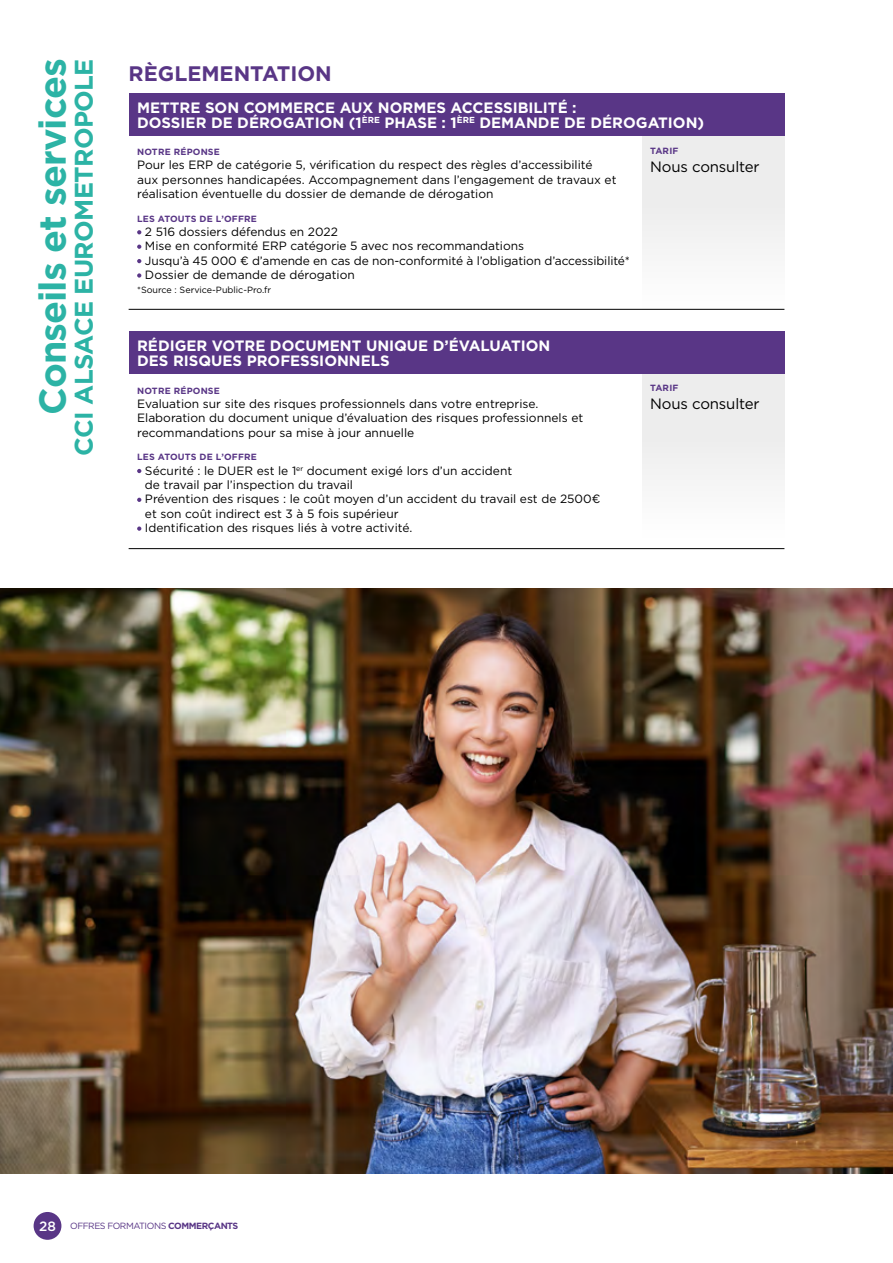
<style>
.page{position:relative;width:893px;height:1263px;background:#fff}
.page>*{position:absolute;margin:0;border:0;box-sizing:border-box;transform-origin:0 0}
.t1{font:700 37.5px "Gotham";letter-spacing:-.025em;color:#2cb3a5}
.t2{font:700 25.5px "Gotham";letter-spacing:-.025em;color:#2cb3a5}
.t3{font:700 21px "Gotham";color:#593686}
.t4{font:700 15px/15px "Gotham";color:#fff}
.t5{font:15px "Gotham";letter-spacing:-.01em;color:#000}
.t6{font:12px/14.4px "Gotham";color:#000}
.t7{font:700 9px "Gotham";letter-spacing:.02em;color:#593686}
.t8{font:9px "Gotham";letter-spacing:-.05em;color:#593686}
.t9{font:9px "Gotham";color:#000}
.s1{font-weight:500;font-size:13.5px;color:#fff}
.s2{font-weight:700}
</style>
<div class="page">
<div style="left:34px;top:1212px;width:27px;height:28px;background:#593686;border-radius:50%"></div>
<div style="left:642px;top:136px;width:142px;height:173px;background:#ededed"></div>
<div style="left:642px;top:373px;width:142px;height:164px;background:#ededed"></div>
<div style="left:129px;top:93px;width:655px;height:43px;background:#593686"></div>
<div style="left:129px;top:331px;width:655px;height:42px;background:#593686"></div>
<hr style="left:129px;top:309px;width:655px;height:1px;background:#000">
<hr style="left:129px;top:548px;width:655px;height:1px;background:#000">
<svg style="left:137px;top:230px;width:4px;height:4px"></svg>
<svg style="left:137px;top:245px;width:4px;height:4px"></svg>
<svg style="left:137px;top:259px;width:4px;height:4px"></svg>
<svg style="left:137px;top:273px;width:4px;height:5px"></svg>
<svg style="left:137px;top:469px;width:4px;height:4px"></svg>
<svg style="left:137px;top:498px;width:4px;height:4px"></svg>
<svg style="left:137px;top:526px;width:4px;height:5px"></svg>
<img style="left:0;top:589px;width:893px;height:585px">
<h1 class="t1" style="left:28px;top:415px;width:358px;rotate:-90deg">Conseils et services</h1>
<h2 class="t2" style="left:67px;top:456px;width:399px;rotate:-90deg">CCI ALSACE EUROMETROPOLE</h2>
<h3 class="t3" style="left:129px;top:59px;width:205px">RÈGLEMENTATION</h3>
<p class="t4" style="left:137px;top:100px;width:569px">METTRE SON COMMERCE AUX NORMES ACCESSIBILITÉ :<br>DOSSIER DE DÉROGATION (1<sup>ÈRE</sup> PHASE : 1<sup>ÈRE</sup> DEMANDE DE DÉROGATION)</p>
<p class="t7" style="left:137px;top:146px;width:84px">NOTRE RÉPONSE</p>
<p class="t6" style="left:137px;top:158px;width:481px">Pour les ERP de catégorie 5, vérification du respect des règles d’accessibilité aux personnes handicapées. Accompagnement dans l’engagement de travaux et réalisation éventuelle du dossier de demande de dérogation</p>
<p class="t7" style="left:137px;top:212px;width:121px">LES ATOUTS DE L’OFFRE</p>
<p class="t6" style="left:145px;top:224px;width:486px">2 516 dossiers défendus en 2022<br>Mise en conformité ERP catégorie 5 avec nos recommandations<br>Jusqu’à 45 000 € d’amende en cas de non-conformité à l’obligation d’accessibilité* Dossier de demande de dérogation</p>
<p class="t9" style="left:137px;top:284px;width:136px">*Source : Service-Public-Pro.fr</p>
<p class="t4" style="left:137px;top:338px;width:415px">RÉDIGER VOTRE DOCUMENT UNIQUE D’ÉVALUATION<br>DES RISQUES PROFESSIONNELS</p>
<p class="t7" style="left:137px;top:384px;width:84px">NOTRE RÉPONSE</p>
<p class="t6" style="left:137px;top:396px;width:448px">Evaluation sur site des risques professionnels dans votre entreprise.<br>Elaboration du document unique d’évaluation des risques professionnels et recommandations pour sa mise à jour annuelle</p>
<p class="t7" style="left:137px;top:451px;width:121px">LES ATOUTS DE L’OFFRE</p>
<p class="t6" style="left:145px;top:463px;width:457px">Sécurité : le DUER est le 1<sup>er</sup> document exigé lors d’un accident<br>de travail par l’inspection du travail<br>Prévention des risques : le coût moyen d’un accident du travail est de 2500€ et son coût indirect est 3 à 5 fois supérieur<br>Identification des risques liés à votre activité.</p>
<p class="t7" style="left:650px;top:145px;width:30px">TARIF</p>
<p class="t5" style="left:650px;top:157px;width:111px">Nous consulter</p>
<p class="t7" style="left:650px;top:382px;width:30px">TARIF</p>
<p class="t5" style="left:650px;top:394px;width:111px">Nous consulter</p>
<p class="t8" style="left:39px;top:1220px;width:201px"><span class="s1">28</span> OFFRES FORMATIONS <span class="s2">COMMERÇANTS</span></p>
</div>
